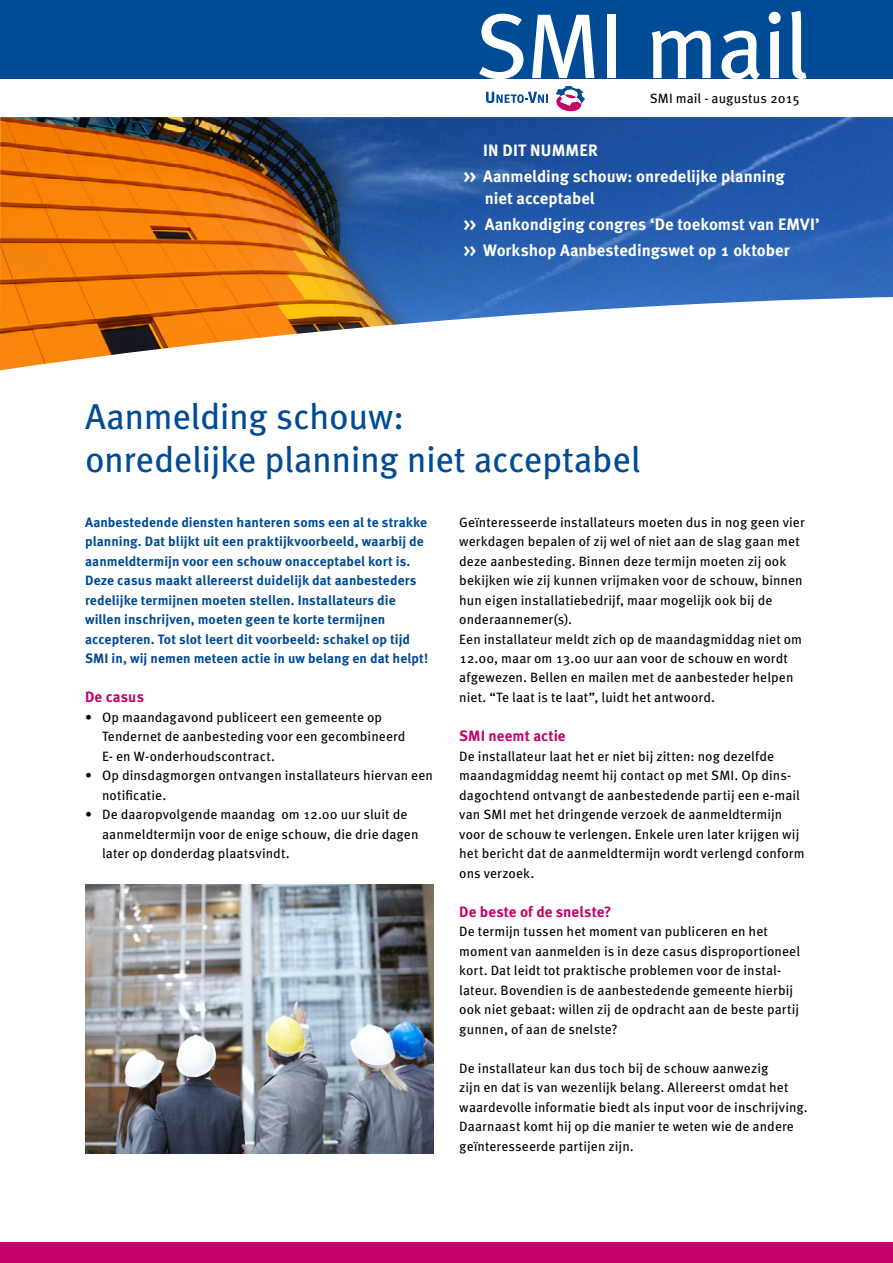
<style>
.page{position:relative;width:893px;height:1263px;background:#fff}
.page>*{position:absolute;margin:0;border:0;box-sizing:border-box;transform-origin:0 0}
.t1{font:91.8px "Meta OT";letter-spacing:-.03em;color:#fff}
.t2{font:36px/43.2px "Meta OT";letter-spacing:-.015em;color:#004b96}
.t3{font:700 16.5px/26.1px "Meta OT";letter-spacing:-.005em;color:#fff}
.t4{font:700 15px "Meta OT";letter-spacing:.005em;color:#c50068}
.t5{font:13.5px/19.5px "Meta OT";letter-spacing:.005em;color:#000}
.t6{font:700 13.5px/19.5px "Meta OT";letter-spacing:.005em;color:#004b96}
</style>
<div class="page">
<img style="left:0;top:117px;width:893px;height:253px">
<div style="left:0;top:0;width:893px;height:78px;background:#004b96"></div>
<div style="left:0;top:1242px;width:893px;height:21px;background:#c50068"></div>
<svg style="left:556px;top:86px;width:29px;height:26px"></svg>
<svg style="left:486px;top:92px;width:62px;height:11px"></svg>
<img style="left:85px;top:885px;width:349px;height:269px">
<h1 class="t1" style="left:474px;top:-11px;width:337px">SMI mail</h1>
<p class="t5" style="left:650px;top:88px;width:152px">SMI mail - augustus 2015</p>
<p class="t3" style="left:463px;top:137px;width:323px;text-indent:20px">IN DIT NUMMER<br>&gt;&gt; Aanmelding schouw: onredelijke planning</p>
<p class="t3" style="left:463px;top:185px;width:358px;text-indent:21px">niet acceptabel<br>&gt;&gt; Aankondiging congres ‘De toekomst van EMVI’ &gt;&gt; Workshop Aanbestedingswet op 1 oktober</p>
<h2 class="t2" style="left:85px;top:395px;width:557px">Aanmelding schouw:<br>onredelijke planning niet acceptabel</h2>
<p class="t6" style="left:85px;top:512px;width:345px">Aanbestedende diensten hanteren soms een al te strakke planning. Dat blijkt uit een praktijkvoorbeeld, waarbij de aanmeldtermijn voor een schouw onacceptabel kort is.<br>Deze casus maakt allereerst duidelijk dat aanbesteders redelijke termijnen moeten stellen. Installateurs die willen inschrijven, moeten geen te korte termijnen accepteren. Tot slot leert dit voorbeeld: schakel op tijd SMI in, wij nemen meteen actie in uw belang en dat helpt!</p>
<p class="t4" style="left:85px;top:687px;width:60px">De casus</p>
<p class="t5" style="left:102px;top:707px;width:305px;text-indent:-17px">• Op maandagavond publiceert een gemeente op<br>Tendernet de aanbesteding voor een gecombineerd<br>E- en W-onderhoudscontract.</p>
<p class="t5" style="left:102px;top:766px;width:332px;text-indent:-17px">• Op dinsdagmorgen ontvangen installateurs hiervan een notificatie.</p>
<p class="t5" style="left:102px;top:805px;width:318px;text-indent:-17px">• De daaropvolgende maandag om 12.00 uur sluit de aanmeldtermijn voor de enige schouw, die drie dagen later op donderdag plaatsvindt.</p>
<p class="t5" style="left:459px;top:512px;width:347px">Geïnteresseerde installateurs moeten dus in nog geen vier werkdagen bepalen of zij wel of niet aan de slag gaan met deze aanbesteding. Binnen deze termijn moeten zij ook bekijken wie zij kunnen vrijmaken voor de schouw, binnen hun eigen installatiebedrijf, maar mogelijk ook bij de onderaannemer(s).<br>Een installateur meldt zich op de maandagmiddag niet om 12.00, maar om 13.00 uur aan voor de schouw en wordt afgewezen. Bellen en mailen met de aanbesteder helpen niet. “Te laat is te laat”, luidt het antwoord.</p>
<p class="t4" style="left:459px;top:726px;width:108px">SMI neemt actie</p>
<p class="t5" style="left:459px;top:746px;width:347px">De installateur laat het er niet bij zitten: nog dezelfde maandagmiddag neemt hij contact op met SMI. Op dins&shy;dagochtend ontvangt de aanbestedende partij een e-mail van SMI met het dringende verzoek de aanmeldtermijn voor de schouw te verlengen. Enkele uren later krijgen wij het bericht dat de aanmeldtermijn wordt verlengd conform ons verzoek.</p>
<p class="t4" style="left:459px;top:902px;width:154px">De beste of de snelste?</p>
<p class="t5" style="left:459px;top:922px;width:342px">De termijn tussen het moment van publiceren en het moment van aanmelden is in deze casus disproportioneel kort. Dat leidt tot praktische problemen voor de instal&shy;lateur. Bovendien is de aanbestedende gemeente hierbij ook niet gebaat: willen zij de opdracht aan de beste partij gunnen, of aan de snelste?</p>
<p class="t5" style="left:459px;top:1058px;width:350px">De installateur kan dus toch bij de schouw aanwezig<br>zijn en dat is van wezenlijk belang. Allereerst omdat het waardevolle informatie biedt als input voor de inschrijving.<br>Daarnaast komt hij op die manier te weten wie de andere geïnteresseerde partijen zijn.</p>
</div>
